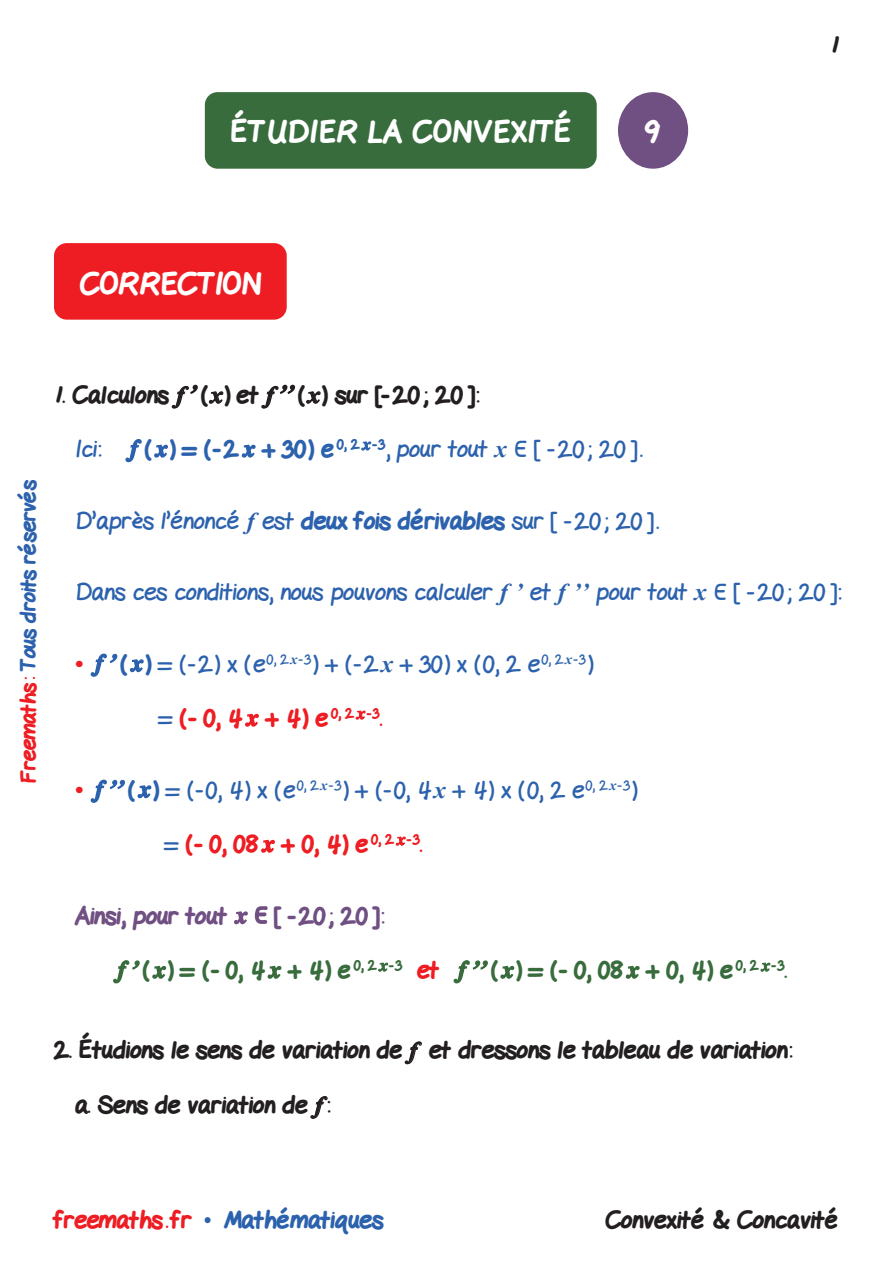
<style>
.page{position:relative;width:893px;height:1263px;background:#fff}
.page>*{position:absolute;margin:0;border:0;box-sizing:border-box;transform-origin:0 0}
.t1{font:800 30px "Gel Pen";letter-spacing:.02em;color:#fff}
.t2{font:800 30px "Gel Pen";color:#fff}
.Texte{font:24px "Gel Pen";color:#2c62ad}
.Texte-Ennonce{font:800 24px "Gel Pen";color:#231f20}
.Texte-corr{font:24px "Gel Pen";color:#2c62ad}
.Texte-2{font:800 24px "Gel Pen";color:#386c3d}
.Texte-corr-2{font:800 24px "Gel Pen";color:#ee1d23}
.t3{font:800 24px "Gel Pen";color:#2c62ad}
.Texte-corr-3{font:800 24px "Gel Pen";letter-spacing:-.005em;color:#704f83}
.t4{font:800 21px "Gel Pen";letter-spacing:-.01em;color:#2c62ad}
.s1{color:#ee1d23}
.s2{font-family:"Times New Roman";font-weight:700;font-style:italic}
.s3{color:#fff}
.s4{font-weight:800}
.s5{font-family:"Times New Roman";font-weight:700;color:#ee1d23}
.s6{font-weight:400;color:#2c62ad}
.s7{font-family:"Times New Roman";font-weight:400}
</style>
<div class="page">
<div style="left:54px;top:243px;width:233px;height:77px;background:#ee1d23;border-radius:13px"></div>
<div style="left:618px;top:92px;width:70px;height:77px;background:#704f83;border-radius:50%"></div>
<div style="left:205px;top:92px;width:392px;height:77px;background:#386c3d;border-radius:13px"></div>
<svg style="left:190px;top:384px;width:8px;height:10px"></svg>
<svg style="left:279px;top:384px;width:17px;height:10px"></svg>
<svg style="left:125px;top:439px;width:17px;height:24px"></svg>
<svg style="left:154px;top:444px;width:14px;height:14px"></svg>
<svg style="left:241px;top:444px;width:15px;height:14px"></svg>
<svg style="left:361px;top:441px;width:11px;height:10px"></svg>
<svg style="left:90px;top:653px;width:28px;height:24px"></svg>
<svg style="left:129px;top:659px;width:15px;height:14px"></svg>
<svg style="left:245px;top:713px;width:14px;height:14px"></svg>
<svg style="left:355px;top:710px;width:11px;height:10px"></svg>
<svg style="left:90px;top:779px;width:35px;height:24px"></svg>
<svg style="left:137px;top:785px;width:15px;height:14px"></svg>
<svg style="left:261px;top:839px;width:14px;height:14px"></svg>
<svg style="left:395px;top:836px;width:11px;height:10px"></svg>
<svg style="left:234px;top:906px;width:34px;height:19px"></svg>
<svg style="left:113px;top:960px;width:27px;height:24px"></svg>
<svg style="left:152px;top:965px;width:15px;height:14px"></svg>
<svg style="left:267px;top:965px;width:15px;height:14px"></svg>
<svg style="left:378px;top:962px;width:11px;height:10px"></svg>
<svg style="left:453px;top:960px;width:35px;height:24px"></svg>
<svg style="left:500px;top:965px;width:15px;height:14px"></svg>
<svg style="left:625px;top:965px;width:15px;height:14px"></svg>
<svg style="left:760px;top:962px;width:11px;height:10px"></svg>
<p class="t1" style="left:230px;top:109px;width:342px">ÉTUDIER LA CONVEXITÉ</p>
<p class="t1" style="left:645px;top:109px;width:16px">9</p>
<p class="Texte-Ennonce" style="left:830px;top:26px;width:10px">1</p>
<p class="t2" style="left:80px;top:260px;width:183px">CORRECTION</p>
<p class="t4" style="left:12px;top:783px;width:305px;rotate:-90deg"><span class="s1">Freemaths:</span> Tous droits réservés</p>
<p class="Texte-Ennonce" style="left:54px;top:376px;width:427px">1. Calculons <span class="s2">f</span> <span class="s3">(</span> <span class="s2">x</span> ) et <span class="s2">f</span> <span class="s3">(</span> <span class="s2">x</span> ) sur [-20; 20 ]:</p>
<p class="Texte" style="left:75px;top:429px;width:28px">Ici:</p>
<p class="Texte" style="left:144px;top:429px;width:499px"><span class="s4">( ) = (-2 + 30) e</span> <sup>0,</sup> <sup>2</sup> <sup>-3</sup>, pour tout <span class="s2">x</span> ı [ -20 ; 20 ] .</p>
<p class="Texte" style="left:75px;top:501px;width:585px">D’après l’énoncé <span class="s2">f</span> est <span class="s4">deux fois dérivables</span> sur [ -20 ; 20 ] .</p>
<p class="Texte" style="left:75px;top:572px;width:768px">Dans ces conditions, nous pouvons calculer <span class="s2">f ’</span> et <span class="s2">f ’’</span> pour tout <span class="s2">x</span> ı [ -20 ; 20 ]:</p>
<p class="Texte-corr" style="left:75px;top:644px;width:520px"><span class="s5">•</span> <span class="s4">( )</span> = (-2) x (e<sup>0,</sup> <sup>2</sup><sup>x</sup><sup>-3</sup>) + (-2<span class="s2">x</span> + 30) x (0, 2 e<sup>0,</sup> <sup>2</sup><sup>x</sup><sup>-3</sup>)</p>
<p class="Texte-corr-2" style="left:159px;top:699px;width:225px"><span class="s6">=</span> (- 0, 4 + 4) e <sup>0,</sup> <sup>2</sup> <sup>-3</sup>.</p>
<p class="Texte-corr" style="left:75px;top:770px;width:564px"><span class="s5">•</span> <span class="s4">( )</span> = (-0, 4) x (e<sup>0,</sup> <sup>2</sup><sup>x</sup><sup>-3</sup>) + (-0, 4<span class="s2">x</span> + 4) x (0, 2 e<sup>0,</sup> <sup>2</sup><sup>x</sup><sup>-3</sup>)</p>
<p class="Texte-corr-2" style="left:165px;top:825px;width:259px"><span class="s6">=</span> (- 0, 08 + 0, 4) e <sup>0,</sup> <sup>2</sup> <sup>-3</sup>.</p>
<p class="Texte-corr-3" style="left:75px;top:897px;width:153px">Ainsi, pour tout</p>
<p class="Texte-corr-3" style="left:275px;top:897px;width:111px">[ -20; 20 ]:</p>
<p class="Texte-2" style="left:143px;top:951px;width:298px">( ) = (- 0, 4 + 4) e <sup>0,</sup> <sup>2</sup> <sup>-3</sup> <span class="s1">et</span></p>
<p class="Texte-2" style="left:491px;top:951px;width:298px">( ) = (- 0, 08 + 0, 4) e <sup>0,</sup> <sup>2</sup> <sup>-3</sup>.</p>
<p class="Texte-Ennonce" style="left:54px;top:1031px;width:740px">2. Étudions le sens de variation de <span class="s2">f</span> et dressons le tableau de variation:</p>
<p class="Texte-Ennonce" style="left:75px;top:1086px;width:257px">a. Sens de variation de <span class="s2">f</span> :</p>
<p class="t3" style="left:54px;top:1201px;width:331px"><span class="s1">freemaths . fr</span> <span class="s7">•</span> Mathématiques</p>
<p class="Texte-Ennonce" style="left:605px;top:1201px;width:235px">Convexité &amp; Concavité</p>
</div>
